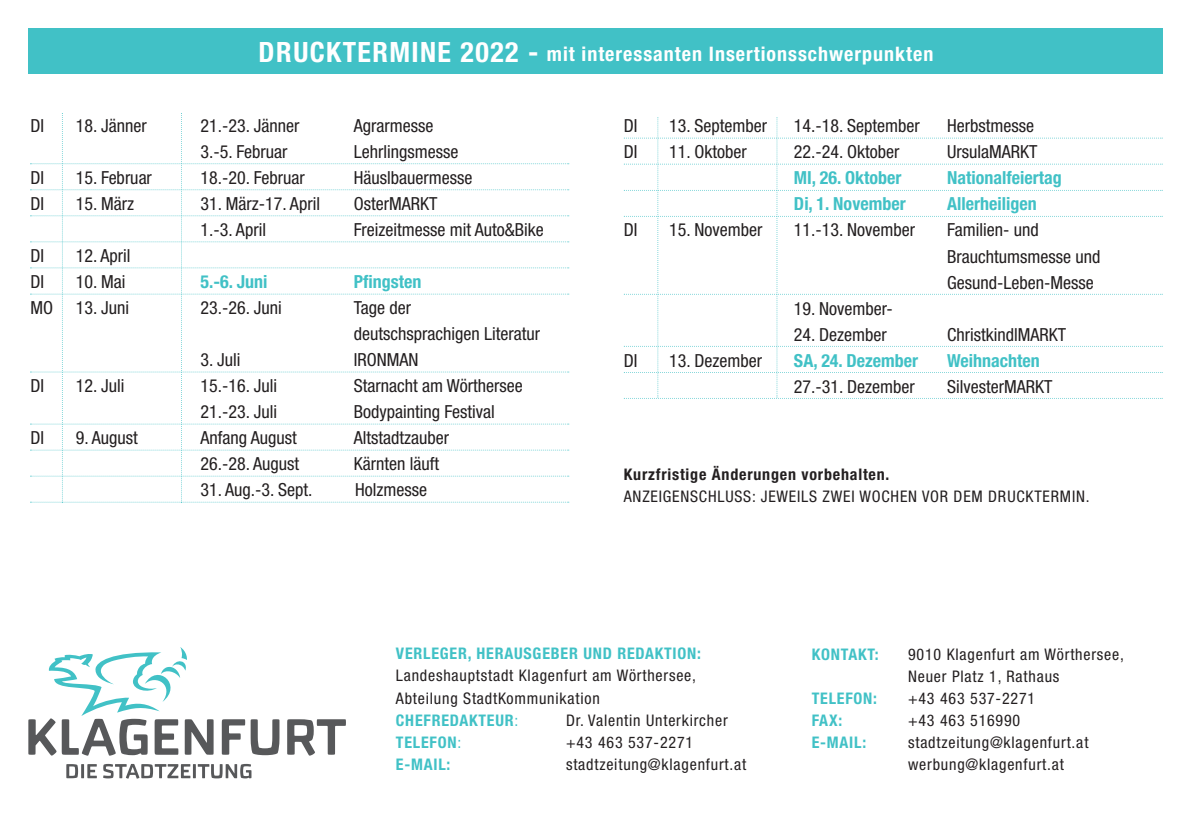
<style>
.page{position:relative;width:1191px;height:840px;background:#fff}
.page>*{position:absolute;margin:0;border:0;box-sizing:border-box;transform-origin:0 0}
.t1{font:700 condensed 20px "Helvetica Neue";letter-spacing:.05em;color:#fff}
.t2{font:condensed 18px/26px "Helvetica Neue";color:#231f20}
.t3{font:700 condensed 18px "Helvetica Neue";color:#41c1c6}
.t4{font:condensed 16px "Helvetica Neue";letter-spacing:.05em;color:#231f20}
.t5{font:700 condensed 16px "Helvetica Neue";letter-spacing:.05em;color:#41c1c6}
.t6{font:700 condensed 16px "Helvetica Neue";letter-spacing:.05em;color:#231f20}
.s1{font-size:28px}
.s2{font-weight:400}
</style>
<div class="page">
<div style="left:28px;top:28px;width:1134px;height:46px;background:#41c1c6"></div>
<svg style="left:30px;top:113px;width:539px;height:389px"></svg>
<svg style="left:624px;top:117px;width:538px;height:281px"></svg>
<svg style="left:66px;top:764px;width:31px;height:13px"></svg>
<svg style="left:103px;top:763px;width:148px;height:15px"></svg>
<svg style="left:28px;top:647px;width:318px;height:108px"></svg>
<div style="left:198px;top:683px;width:148px;height:26px;background:#fff"></div>
<p class="t1" style="left:259px;top:47px;width:676px"><span class="s1">DRUCKTERMINE 2022 -</span> mit interessanten Insertionsschwerpunkten</p>
<p class="t2" style="left:30px;top:114px;width:15px">DI</p>
<p class="t2" style="left:76px;top:114px;width:72px">18. Jänner</p>
<p class="t2" style="left:201px;top:114px;width:100px">21.-23. Jänner</p>
<p class="t2" style="left:354px;top:114px;width:81px">Agrarmesse</p>
<p class="t2" style="left:201px;top:140px;width:88px">3.-5. Februar</p>
<p class="t2" style="left:354px;top:140px;width:106px">Lehrlingsmesse</p>
<p class="t2" style="left:30px;top:166px;width:15px">DI</p>
<p class="t2" style="left:76px;top:166px;width:78px">15. Februar</p>
<p class="t2" style="left:201px;top:166px;width:106px">18.-20. Februar</p>
<p class="t2" style="left:354px;top:166px;width:120px">Häuslbauermesse</p>
<p class="t2" style="left:30px;top:192px;width:15px">DI</p>
<p class="t2" style="left:76px;top:192px;width:60px">15. März</p>
<p class="t2" style="left:201px;top:192px;width:121px">31. März-17. April</p>
<p class="t2" style="left:354px;top:192px;width:85px">OsterMARKT</p>
<p class="t2" style="left:201px;top:218px;width:67px">1.-3. April</p>
<p class="t2" style="left:354px;top:218px;width:191px">Freizeitmesse mit Auto&amp;Bike</p>
<p class="t2" style="left:30px;top:244px;width:15px">DI</p>
<p class="t2" style="left:76px;top:244px;width:56px">12. April</p>
<p class="t2" style="left:30px;top:270px;width:15px">DI</p>
<p class="t2" style="left:76px;top:270px;width:51px">10. Mai</p>
<p class="t3" style="left:201px;top:275px;width:68px">5.-6. Juni</p>
<p class="t3" style="left:354px;top:275px;width:69px">Pfingsten</p>
<p class="t2" style="left:30px;top:296px;width:24px">MO</p>
<p class="t2" style="left:76px;top:296px;width:55px">13. Juni</p>
<p class="t2" style="left:201px;top:296px;width:83px">23.-26. Juni</p>
<p class="t2" style="left:354px;top:296px;width:188px">Tage der deutschsprachigen Literatur</p>
<p class="t2" style="left:201px;top:348px;width:41px">3. Juli</p>
<p class="t2" style="left:354px;top:348px;width:66px">IRONMAN</p>
<p class="t2" style="left:30px;top:374px;width:15px">DI</p>
<p class="t2" style="left:76px;top:374px;width:50px">12. Juli</p>
<p class="t2" style="left:201px;top:374px;width:78px">15.-16. Juli</p>
<p class="t2" style="left:354px;top:374px;width:170px">Starnacht am Wörthersee</p>
<p class="t2" style="left:201px;top:400px;width:78px">21.-23. Juli</p>
<p class="t2" style="left:354px;top:400px;width:142px">Bodypainting Festival</p>
<p class="t2" style="left:30px;top:426px;width:15px">DI</p>
<p class="t2" style="left:76px;top:426px;width:63px">9. August</p>
<p class="t2" style="left:201px;top:426px;width:98px">Anfang August</p>
<p class="t2" style="left:354px;top:426px;width:97px">Altstadtzauber</p>
<p class="t2" style="left:201px;top:452px;width:100px">26.-28. August</p>
<p class="t2" style="left:354px;top:452px;width:87px">Kärnten läuft</p>
<p class="t2" style="left:201px;top:478px;width:113px">31. Aug.-3. Sept.</p>
<p class="t2" style="left:355px;top:478px;width:73px">Holzmesse</p>
<p class="t2" style="left:624px;top:114px;width:15px">DI</p>
<p class="t2" style="left:669px;top:114px;width:99px">13. September</p>
<p class="t2" style="left:794px;top:114px;width:127px">14.-18. September</p>
<p class="t2" style="left:947px;top:114px;width:88px">Herbstmesse</p>
<p class="t2" style="left:624px;top:140px;width:15px">DI</p>
<p class="t2" style="left:669px;top:140px;width:79px">11. Oktober</p>
<p class="t2" style="left:794px;top:140px;width:107px">22.-24. Oktober</p>
<p class="t2" style="left:947px;top:140px;width:92px">UrsulaMARKT</p>
<p class="t3" style="left:794px;top:171px;width:109px">MI, 26. Oktober</p>
<p class="t3" style="left:947px;top:171px;width:116px">Nationalfeiertag</p>
<p class="t3" style="left:794px;top:197px;width:113px">Di, 1. November</p>
<p class="t3" style="left:947px;top:197px;width:91px">Allerheiligen</p>
<p class="t2" style="left:624px;top:218px;width:15px">DI</p>
<p class="t2" style="left:669px;top:218px;width:95px">15. November</p>
<p class="t2" style="left:794px;top:218px;width:123px">11.-13. November</p>
<p class="t2" style="left:947px;top:218px;width:155px">Familien- und<br>Brauchtumsmesse und<br>Gesund-Leben-Messe</p>
<p class="t2" style="left:794px;top:296px;width:100px">19. November-</p>
<p class="t2" style="left:794px;top:322px;width:94px">24. Dezember</p>
<p class="t2" style="left:947px;top:322px;width:121px">ChristkindlMARKT</p>
<p class="t2" style="left:624px;top:348px;width:15px">DI</p>
<p class="t2" style="left:669px;top:348px;width:94px">13. Dezember</p>
<p class="t3" style="left:794px;top:353px;width:126px">SA, 24. Dezember</p>
<p class="t3" style="left:947px;top:353px;width:94px">Weihnachten</p>
<p class="t2" style="left:794px;top:374px;width:122px">27.-31. Dezember</p>
<p class="t2" style="left:947px;top:374px;width:107px">SilvesterMARKT</p>
<p class="t6" style="left:624px;top:468px;width:267px">Kurzfristige Änderungen vorbehalten.</p>
<p class="t4" style="left:624px;top:490px;width:467px">ANZEIGENSCHLUSS: JEWEILS ZWEI WOCHEN VOR DEM DRUCKTERMIN.</p>
<p class="t5" style="left:396px;top:647px;width:307px">VERLEGER, HERAUSGEBER UND REDAKTION:</p>
<p class="t4" style="left:396px;top:669px;width:302px">Landeshauptstadt Klagenfurt am Wörthersee,</p>
<p class="t4" style="left:396px;top:691px;width:205px">Abteilung StadtKommunikation</p>
<p class="t5" style="left:396px;top:713px;width:124px">CHEFREDAKTEUR<span class="s2">:</span></p>
<p class="t4" style="left:566px;top:713px;width:163px">Dr. Valentin Unterkircher</p>
<p class="t5" style="left:396px;top:735px;width:67px">TELEFON<span class="s2">:</span></p>
<p class="t4" style="left:566px;top:735px;width:129px">+43 463 537-2271</p>
<p class="t5" style="left:396px;top:757px;width:56px">E-MAIL:</p>
<p class="t4" style="left:566px;top:757px;width:182px">stadtzeitung@klagenfurt.at</p>
<p class="t5" style="left:811px;top:647px;width:68px">KONTAKT:</p>
<p class="t4" style="left:908px;top:647px;width:217px">9010 Klagenfurt am Wörthersee,</p>
<p class="t4" style="left:908px;top:669px;width:153px">Neuer Platz 1, Rathaus</p>
<p class="t5" style="left:811px;top:691px;width:67px">TELEFON:</p>
<p class="t4" style="left:908px;top:691px;width:129px">+43 463 537-2271</p>
<p class="t5" style="left:811px;top:713px;width:32px">FAX:</p>
<p class="t4" style="left:908px;top:713px;width:114px">+43 463 516990</p>
<p class="t5" style="left:811px;top:735px;width:56px">E-MAIL:</p>
<p class="t4" style="left:908px;top:735px;width:182px">stadtzeitung@klagenfurt.at</p>
<p class="t4" style="left:908px;top:757px;width:157px">werbung@klagenfurt.at</p>
</div>
